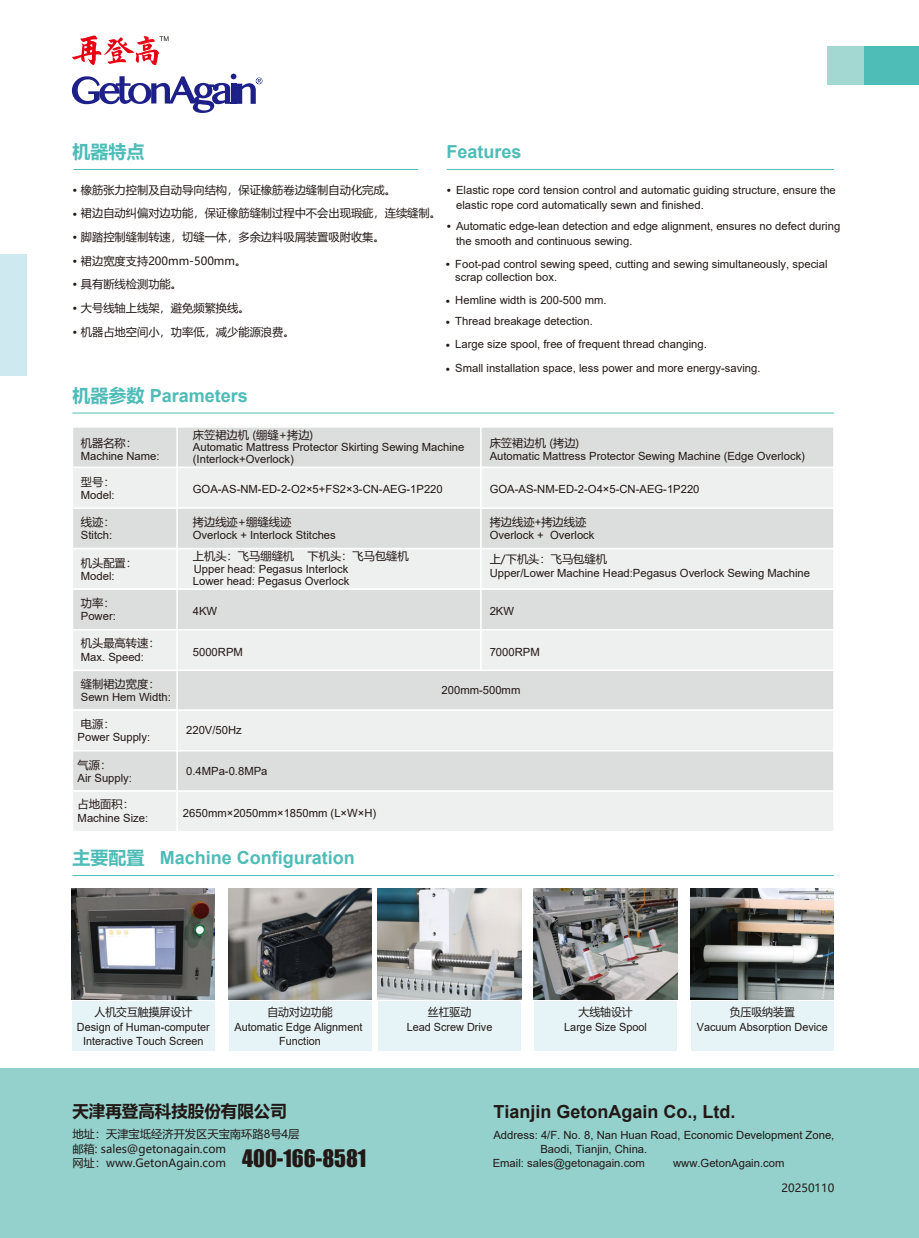
<style>
.page{position:relative;width:919px;height:1238px;background:#fff}
.page>*{position:absolute;margin:0;border:0;box-sizing:border-box;transform-origin:0 0}
.t1{font:22.2px "Impact";color:#221815}
.t2{font:700 18px "Arial";color:#4ebcb7}
.t3{font:700 18px "Arial";color:#221815}
.t4{font:700 18px "Microsoft Ya Hei";color:#4ebcb7}
.t5{font:700 16.5px "Microsoft Ya Hei";color:#221815}
.t6{font:11.25px/15px "Arial";color:#221815}
.t7{font:11.25px/23.5px "Microsoft Ya Hei";color:#221815}
.t8{font:11.25px/13.5px "Arial";color:#221815;text-align:center;scale:.96 1}
.t9{font:11.25px "Microsoft Ya Hei";color:#221815;scale:.96 1}
.s1{font-weight:700}
.s2{font-family:"Microsoft Ya Hei"}
.s3{font-family:"Microsoft Ya Hei";font-weight:700}
.s4{font-family:"Arial"}
</style>
<div class="page">
<img style="left:228px;top:888px;width:143px;height:111px">
<hr style="left:447px;top:169px;width:386px;height:1px;background:#50bdb8">
<hr style="left:74px;top:169px;width:344px;height:1px;background:#50bdb8">
<div style="left:378px;top:1000px;width:143px;height:50px;background:#e6f4f7"></div>
<div style="left:534px;top:1000px;width:143px;height:50px;background:#e6f4f7"></div>
<div style="left:691px;top:1000px;width:142px;height:50px;background:#e6f4f7"></div>
<div style="left:229px;top:1000px;width:142px;height:50px;background:#e6f4f7"></div>
<div style="left:72px;top:1000px;width:143px;height:50px;background:#e6f4f7"></div>
<div style="left:863px;top:47px;width:55px;height:38px;background:#4ebcb7"></div>
<div style="left:827px;top:47px;width:36px;height:38px;background:#a2d7d2"></div>
<hr style="left:72px;top:875px;width:761px;height:1px;background:#50bdb8">
<hr style="left:72px;top:412px;width:761px;height:1px;background:#50bdb8">
<div style="left:72px;top:426px;width:409px;height:42px;background:#dcdddd;border:2px solid #fff"></div>
<div style="left:480px;top:426px;width:354px;height:42px;background:#dcdddd;border:2px solid #fff"></div>
<div style="left:72px;top:466px;width:409px;height:43px;background:#eeefef;border:2px solid #fff"></div>
<div style="left:72px;top:426px;width:106px;height:42px;background:#dcdddd;border:2px solid #fff"></div>
<div style="left:72px;top:507px;width:409px;height:42px;background:#dcdddd;border:2px solid #fff"></div>
<div style="left:480px;top:507px;width:354px;height:42px;background:#dcdddd"></div>
<div style="left:72px;top:507px;width:106px;height:42px;background:#dcdddd;border:2px solid #fff"></div>
<div style="left:72px;top:466px;width:106px;height:43px;background:#eeefef;border:2px solid #fff"></div>
<div style="left:480px;top:466px;width:354px;height:43px;background:#eeefef;border:2px solid #fff"></div>
<img style="left:690px;top:888px;width:143px;height:111px">
<svg style="left:72px;top:74px;width:190px;height:39px"></svg>
<svg style="left:72px;top:35px;width:96px;height:31px"></svg>
<div style="left:0;top:254px;width:27px;height:121px;background:#ceeaf0"></div>
<div style="left:0;top:1068px;width:918px;height:169px;background:#94d1cd"></div>
<img style="left:72px;top:888px;width:143px;height:111px">
<img style="left:378px;top:888px;width:143px;height:111px">
<img style="left:534px;top:888px;width:143px;height:111px">
<div style="left:72px;top:548px;width:409px;height:42px;background:#eeefef;border:2px solid #fff"></div>
<div style="left:72px;top:548px;width:106px;height:42px;background:#eeefef;border:2px solid #fff"></div>
<div style="left:480px;top:548px;width:354px;height:42px;background:#eeefef;border:2px solid #fff"></div>
<div style="left:72px;top:588px;width:409px;height:42px;background:#dcdddd;border:2px solid #fff"></div>
<div style="left:480px;top:588px;width:354px;height:42px;background:#dcdddd;border:2px solid #fff"></div>
<div style="left:72px;top:588px;width:106px;height:42px;background:#dcdddd;border:2px solid #fff"></div>
<div style="left:72px;top:669px;width:762px;height:42px;background:#dcdddd"></div>
<div style="left:72px;top:669px;width:106px;height:42px;background:#dcdddd;border:2px solid #fff"></div>
<div style="left:72px;top:709px;width:762px;height:42px;background:#eeefef;border:2px solid #fff"></div>
<div style="left:72px;top:709px;width:106px;height:42px;background:#eeefef;border:2px solid #fff"></div>
<div style="left:72px;top:750px;width:762px;height:42px;background:#dcdddd;border:2px solid #fff"></div>
<div style="left:72px;top:750px;width:106px;height:42px;background:#dcdddd;border:2px solid #fff"></div>
<div style="left:72px;top:790px;width:762px;height:42px;background:#eeefef;border:2px solid #fff"></div>
<div style="left:72px;top:790px;width:106px;height:42px;background:#eeefef;border:2px solid #fff"></div>
<div style="left:72px;top:629px;width:409px;height:42px;background:#eeefef;border:2px solid #fff"></div>
<div style="left:480px;top:629px;width:354px;height:42px;background:#eeefef;border:2px solid #fff"></div>
<div style="left:72px;top:629px;width:106px;height:42px;background:#eeefef;border:2px solid #fff"></div>
<h2 class="t4" style="left:72px;top:139px;width:73px">机器特点</h2>
<p class="t7" style="left:72px;top:178px;width:370px"><span class="s1">·</span> 橡筋张力控制及自动导向结构，保证橡筋卷边缝制自动化完成。<br><span class="s1">·</span> 裙边自动纠偏对边功能，保证橡筋缝制过程中不会出现瑕疵，连续缝制。<span class="s1">·</span> 脚踏控制缝制转速，切缝一体，多余边料吸屑装置吸附收集。<br><span class="s1">·</span> 裙边宽度支持200mm-500mm。<br><span class="s1">·</span> 具有断线检测功能。<br><span class="s1">·</span> 大号线轴上线架，避免频繁换线。<br><span class="s1">·</span> 机器占地空间小，功率低，减少能源浪费。</p>
<h2 class="t2" style="left:72px;top:382px;width:177px"><span class="s2">机器参数</span> Parameters</h2>
<h2 class="t2" style="left:446px;top:139px;width:77px">Features</h2>
<p class="t6" style="left:456px;top:182px;width:381px;text-indent:-10px"><span class="s3">·</span> Elastic rope cord tension control and automatic guiding structure, ensure the elastic rope cord automatically sewn and finished.</p>
<p class="t6" style="left:456px;top:218px;width:385px;text-indent:-10px"><span class="s3">·</span> Automatic edge-lean detection and edge alignment, ensures no defect during the smooth and continuous sewing.</p>
<p class="t6" style="left:455px;top:257px;width:374px;line-height:13.5px;text-indent:-10px"><span class="s3">·</span> Foot-pad control sewing speed, cutting and sewing simultaneously, special scrap collection box.</p>
<p class="t6" style="left:445px;top:290px;width:162px;line-height:20.9px"><span class="s3">·</span> Hemline width is 200-500 mm. <span class="s3">·</span> Thread breakage detection.</p>
<p class="t6" style="left:445px;top:332px;width:316px;line-height:23.7px"><span class="s3">·</span> Large size spool, free of frequent thread changing.<br><span class="s3">·</span> Small installation space, less power and more energy-saving.</p>
<p class="t7" style="left:81px;top:431px;width:58px">机器名称：</p>
<p class="t6" style="left:81px;top:449px;width:80px">Machine Name:</p>
<p class="t7" style="left:81px;top:469px;width:35px">型号：</p>
<p class="t6" style="left:81px;top:487px;width:35px">Model:</p>
<p class="t7" style="left:81px;top:509px;width:35px">线迹：</p>
<p class="t6" style="left:81px;top:527px;width:33px">Stitch:</p>
<p class="t7" style="left:193px;top:423px;width:122px">床笠裙边机 (绷缝+拷边)</p>
<p class="t6" style="left:193px;top:440px;width:273px;line-height:12px">Automatic Mattress Protector Skirting Sewing Machine (Interlock+Overlock)</p>
<p class="t7" style="left:489px;top:431px;width:91px">床笠裙边机 (拷边)</p>
<p class="t6" style="left:489px;top:449px;width:317px">Automatic Mattress Protector Sewing Machine (Edge Overlock)</p>
<p class="t6" style="left:193px;top:481px;width:251px">GOA-AS-NM-ED-2-O2×5+FS2×3-CN-AEG-1P220</p>
<p class="t6" style="left:489px;top:481px;width:211px">GOA-AS-NM-ED-2-O4×5-CN-AEG-1P220</p>
<p class="t7" style="left:193px;top:509px;width:100px">拷边线迹+绷缝线迹</p>
<p class="t6" style="left:193px;top:527px;width:144px">Overlock + Interlock Stitches</p>
<p class="t7" style="left:489px;top:509px;width:98px">拷边线迹<span class="s4">+</span>拷边线迹</p>
<p class="t6" style="left:489px;top:527px;width:106px">Overlock + Overlock</p>
<p class="t7" style="left:193px;top:544px;width:217px">上机头：飞马绷缝机 下机头：飞马包缝机</p>
<p class="t7" style="left:81px;top:550px;width:58px">机头配置：</p>
<p class="t6" style="left:81px;top:568px;width:35px">Model:</p>
<p class="t6" style="left:193px;top:563px;width:158px;line-height:12px">Upper head: Pegasus Interlock<br>Lower head: Pegasus Overlock</p>
<p class="t7" style="left:489px;top:547px;width:119px">上/下机头：飞马包缝机</p>
<p class="t6" style="left:489px;top:565px;width:322px">Upper/Lower Machine Head:Pegasus Overlock Sewing Machine</p>
<p class="t7" style="left:81px;top:590px;width:35px">功率：</p>
<p class="t6" style="left:81px;top:608px;width:37px">Power:</p>
<p class="t7" style="left:81px;top:631px;width:80px">机头最高转速：</p>
<p class="t6" style="left:81px;top:649px;width:65px">Max. Speed:</p>
<p class="t7" style="left:81px;top:671px;width:80px">缝制裙边宽度：</p>
<p class="t6" style="left:81px;top:689px;width:92px">Sewn Hem Width:</p>
<p class="t7" style="left:81px;top:711px;width:35px">电源：</p>
<p class="t6" style="left:78px;top:729px;width:74px">Power Supply:</p>
<p class="t7" style="left:78px;top:752px;width:35px">气源：</p>
<p class="t6" style="left:78px;top:770px;width:56px">Air Supply:</p>
<p class="t6" style="left:193px;top:603px;width:26px">4KW</p>
<p class="t6" style="left:489px;top:603px;width:26px">2KW</p>
<p class="t6" style="left:193px;top:644px;width:52px">5000RPM</p>
<p class="t6" style="left:489px;top:644px;width:52px">7000RPM</p>
<p class="t6" style="left:186px;top:722px;width:57px">220V/50Hz</p>
<p class="t6" style="left:186px;top:763px;width:83px">0.4MPa-0.8MPa</p>
<p class="t6" style="left:441px;top:682px;width:80px">200mm-500mm</p>
<p class="t7" style="left:78px;top:792px;width:58px">占地面积：</p>
<p class="t6" style="left:78px;top:810px;width:72px">Machine Size:</p>
<p class="t6" style="left:183px;top:805px;width:195px">2650mm×2050mm×1850mm (L×W×H)</p>
<h2 class="t2" style="left:72px;top:845px;width:284px"><span class="s2">主要配置</span> Machine Configuration</h2>
<p class="t9" style="left:94px;top:1004px;width:103px">人机交互触摸屏设计</p>
<p class="t9" style="left:267px;top:1004px;width:69px">自动对边功能</p>
<p class="t9" style="left:428px;top:1004px;width:47px">丝杠驱动</p>
<p class="t9" style="left:578px;top:1004px;width:58px">大线轴设计</p>
<p class="t9" style="left:729px;top:1004px;width:69px">负压吸纳装置</p>
<p class="t8" style="left:234px;top:1020px;width:135px">Automatic Edge Alignment</p>
<p class="t8" style="left:406px;top:1020px;width:91px">Lead Screw Drive</p>
<p class="t8" style="left:564px;top:1020px;width:88px">Large Size Spool</p>
<p class="t8" style="left:696px;top:1020px;width:138px">Vacuum Absorption Device</p>
<p class="t8" style="left:279px;top:1033px;width:45px">Function</p>
<p class="t8" style="left:77px;top:1020px;width:140px">Design of Human-computer<br>Interactive Touch Screen</p>
<h3 class="t5" style="left:72px;top:1099px;width:216px">天津再登高科技股份有限公司</h3>
<p class="t7" style="left:72px;top:1122px;width:228px">地址：天津宝坻经济开发区天宝南环路8号4层</p>
<h1 class="t1" style="left:242px;top:1140px;width:126px">400-166-8581</h1>
<p class="t7" style="left:72px;top:1141px;width:155px;line-height:13.5px">邮箱: sales@getonagain.com网址：www.GetonAgain.com</p>
<h2 class="t3" style="left:493px;top:1099px;width:244px">Tianjin GetonAgain Co., Ltd.</h2>
<p class="t6" style="left:493px;top:1127px;width:342px">Address: 4/F. No. 8, Nan Huan Road, Economic Development Zone,</p>
<p class="t6" style="left:540px;top:1141px;width:108px">Baodi, Tianjin, China.</p>
<p class="t6" style="left:492px;top:1155px;width:154px">Email: sales@getonagain.com</p>
<p class="t6" style="left:673px;top:1155px;width:113px">www.GetonAgain.com</p>
<p class="t7" style="left:781px;top:1175px;width:54px">20250110</p>
</div>
